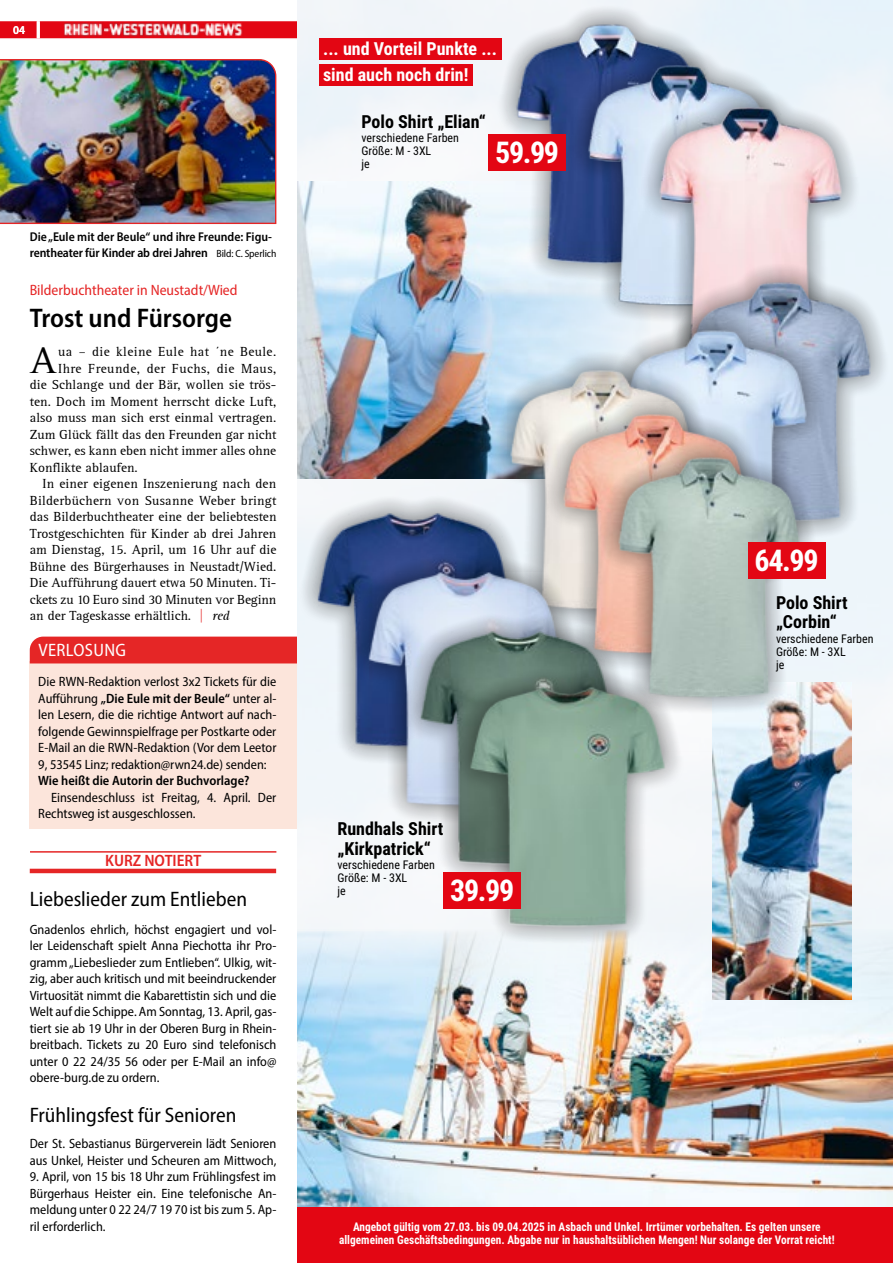
<style>
.page{position:relative;width:893px;height:1263px;background:#fff}
.page>*{position:absolute;margin:0;border:0;box-sizing:border-box;transform-origin:0 0}
.t1{font:38.25px "Agfa Rotis Serif";color:#000}
.t2{font:700 30px "Roboto Condensed";letter-spacing:-.045em;color:#fff}
.t3{font:600 semi-condensed 27px "Myriad Pro";color:#000}
.t4{font:semi-condensed 21px "Myriad Pro";color:#000}
.t5{font:700 18px/19.5px "Roboto Condensed";color:#000}
.t6{font:700 18px/26px "Roboto Condensed";color:#fff}
.t7{font:semi-condensed 18px "Myriad Pro";letter-spacing:.02em;color:#fff}
.t8{font:600 semi-condensed 16.5px "Myriad Pro";color:#e52626}
.t9{font:semi-condensed 15px "Myriad Pro";color:#e52626}
.t10{font:semi-condensed 13.5px/16.5px "Myriad Pro";color:#000;text-align:justify}
.t11{font:13.5px "Agfa Rotis Serif";color:#000}
.t12{font:13.5px "Agfa Rotis Serif";letter-spacing:.03em;color:#000}
.t13{font:13.5px "Agfa Rotis Serif";letter-spacing:.02em;color:#000}
.t14{font:600 semi-condensed 13.5px "Myriad Pro";color:#000}
.t15{font:600 semi-condensed 12.75px/16.5px "Myriad Pro";letter-spacing:-.01em;color:#000}
.t16{font:700 12px/12.9px "Roboto Condensed";color:#fff;text-align:center;scale:.94 1}
.t17{font:12px/12.9px "Roboto Condensed";color:#000}
.t18{font:600 semi-condensed 12px "Myriad Pro";color:#fff}
.s1{font-weight:400;font-size:10.5px}
.s2{color:#e52626}
.s3{font-style:italic}
.s4{font-weight:600}
</style>
<div class="page">
<img style="left:0;top:59px;width:277px;height:166px">
<svg style="left:0;top:19px;width:298px;height:22px"></svg>
<img style="left:64px;top:23px;width:181px;height:14px">
<hr style="left:37px;top:21px;width:3px;height:17px;background:#fff">
<div style="left:30px;top:661px;width:289px;height:167px;background:#fce5db"></div>
<div style="left:30px;top:637px;width:268px;height:26px;background:#e52626"></div>
<img style="left:298px;top:0;width:595px;height:929px">
<img style="left:298px;top:929px;width:595px;height:279px">
<img style="left:298px;top:182px;width:163px;height:272px">
<img style="left:892px;top:577px;width:1px;height:201px">
<img style="left:892px;top:0;width:1px;height:52px">
<div style="left:298px;top:1208px;width:595px;height:55px;background:#e30613"></div>
<div style="left:461px;top:0;width:293px;height:318px;background:#000;opacity:.49"></div>
<img style="left:494px;top:3px;width:226px;height:282px">
<div style="left:532px;top:10px;width:293px;height:350px;background:#000;opacity:.49"></div>
<img style="left:566px;top:44px;width:226px;height:271px">
<div style="left:604px;top:52px;width:289px;height:349px;background:#000;opacity:.49"></div>
<img style="left:638px;top:85px;width:225px;height:142px">
<div style="left:633px;top:227px;width:260px;height:350px;background:#000;opacity:.49"></div>
<img style="left:667px;top:261px;width:226px;height:282px">
<div style="left:569px;top:275px;width:293px;height:350px;background:#000;opacity:.49"></div>
<img style="left:602px;top:309px;width:226px;height:93px">
<img style="left:712px;top:752px;width:139px;height:247px">
<div style="left:454px;top:315px;width:294px;height:350px;background:#000;opacity:.49"></div>
<img style="left:488px;top:349px;width:226px;height:105px">
<div style="left:508px;top:358px;width:293px;height:350px;background:#000;opacity:.49"></div>
<img style="left:542px;top:392px;width:225px;height:62px">
<img style="left:560px;top:402px;width:296px;height:350px">
<img style="left:596px;top:436px;width:226px;height:282px">
<div style="left:298px;top:454px;width:262px;height:350px;background:#000;opacity:.49"></div>
<img style="left:301px;top:488px;width:225px;height:282px">
<div style="left:318px;top:513px;width:293px;height:350px;background:#000;opacity:.49"></div>
<img style="left:352px;top:547px;width:225px;height:282px">
<div style="left:369px;top:572px;width:294px;height:350px;background:#000;opacity:.49"></div>
<img style="left:403px;top:606px;width:226px;height:282px">
<div style="left:421px;top:631px;width:293px;height:350px;background:#000;opacity:.49"></div>
<img style="left:454px;top:665px;width:226px;height:282px">
<div style="left:488px;top:134px;width:78px;height:36px;background:#e30613"></div>
<div style="left:748px;top:543px;width:77px;height:36px;background:#e30613"></div>
<div style="left:443px;top:873px;width:78px;height:36px;background:#e30613"></div>
<div style="left:319px;top:38px;width:182px;height:22px;background:#e30613"></div>
<div style="left:319px;top:64px;width:154px;height:21px;background:#e30613"></div>
<hr style="left:30px;top:851px;width:246px;height:2px;background:#e52626">
<hr style="left:30px;top:869px;width:246px;height:4px;background:#e52626">
<p class="t18" style="left:13px;top:23px;width:13px">04</p>
<p class="t15" style="left:30px;top:228px;width:248px">Die „Eule mit der Beule“ und ihre Freunde: Figu&shy;rentheater für Kinder ab drei Jahren <span class="s1">Bild: C. Sperlich</span></p>
<p class="t9" style="left:30px;top:281px;width:209px">Bilderbuchtheater in Neustadt/Wied</p>
<h3 class="t3" style="left:30px;top:301px;width:204px">Trost und Fürsorge</h3>
<h1 class="t1" style="left:30px;top:338px;width:28px">A</h1>
<p class="t12" style="left:58px;top:344px;width:219px">ua – die kleine Eule hat ´ne Beule.</p>
<p class="t12" style="left:58px;top:360px;width:219px">Ihre Freunde, der Fuchs, die Maus,</p>
<p class="t11" style="left:30px;top:377px;width:248px">die Schlange und der Bär, wollen sie trös-</p>
<p class="t11" style="left:30px;top:393px;width:248px">ten. Doch im Moment herrscht dicke Luft,</p>
<p class="t11" style="left:30px;top:410px;width:248px">also muss man sich erst einmal vertragen.</p>
<p class="t11" style="left:30px;top:426px;width:248px">Zum Glück fällt das den Freunden gar nicht</p>
<p class="t11" style="left:30px;top:443px;width:248px">schwer, es kann eben nicht immer alles ohne</p>
<p class="t11" style="left:30px;top:459px;width:110px">Konflikte ablaufen.</p>
<p class="t11" style="left:43px;top:476px;width:235px">In einer eigenen Inszenierung nach den</p>
<p class="t13" style="left:30px;top:492px;width:248px">Bilderbüchern von Susanne Weber bringt</p>
<p class="t11" style="left:30px;top:509px;width:248px">das Bilderbuchtheater eine der beliebtesten</p>
<p class="t11" style="left:30px;top:525px;width:248px">Trostgeschichten für Kinder ab drei Jahren</p>
<p class="t11" style="left:30px;top:542px;width:248px">am Dienstag, 15. April, um 16 Uhr auf die</p>
<p class="t11" style="left:30px;top:558px;width:248px">Bühne des Bürgerhauses in Neustadt/Wied.</p>
<p class="t11" style="left:30px;top:575px;width:248px">Die Aufführung dauert etwa 50 Minuten. Ti-</p>
<p class="t11" style="left:30px;top:591px;width:248px">ckets zu 10 Euro sind 30 Minuten vor Beginn</p>
<p class="t11" style="left:30px;top:608px;width:201px">an der Tageskasse erhältlich. <span class="s2">|</span> <span class="s3">red</span></p>
<h3 class="t7" style="left:38px;top:639px;width:89px">VERLOSUNG</h3>
<p class="t10" style="left:38px;top:673px;width:240px">Die RWN-Redaktion verlost 3x2 Tickets für die Aufführung <span class="s4">„Die Eule mit der Beule“</span> unter al&shy;len Lesern, die die richtige Antwort auf nach&shy;folgende Gewinnspielfrage per Postkarte oder E-Mail an die RWN-Redaktion (Vor dem Leetor 9, 53545 Linz; redaktion@rwn24.de) senden:</p>
<p class="t14" style="left:38px;top:772px;width:213px">Wie heißt die Autorin der Buchvorlage?</p>
<p class="t10" style="left:38px;top:789px;width:240px;text-indent:13px">Einsendeschluss ist Freitag, 4. April. Der<br>Rechtsweg ist ausgeschlossen.</p>
<p class="t8" style="left:105px;top:850px;width:98px">KURZ NOTIERT</p>
<h3 class="t4" style="left:30px;top:886px;width:219px">Liebeslieder zum Entlieben</h3>
<p class="t10" style="left:30px;top:921px;width:248px">Gnadenlos ehrlich, höchst engagiert und vol&shy;ler Leidenschaft spielt Anna Piechotta ihr Pro&shy;gramm „Liebeslieder zum Entlieben“. Ulkig, wit&shy;zig, aber auch kritisch und mit beeindruckender Virtuosität nimmt die Kabarettistin sich und die Welt auf die Schippe. Am Sonntag, 13. April, gas&shy;tiert sie ab 19 Uhr in der Oberen Burg in Rhein&shy;breitbach. Tickets zu 20 Euro sind telefonisch unter 0 22 24/35 56 oder per E-Mail an info@ obere-burg.de zu ordern.</p>
<h3 class="t4" style="left:30px;top:1102px;width:208px">Frühlingsfest für Senioren</h3>
<p class="t10" style="left:30px;top:1135px;width:248px">Der St. Sebastianus Bürgerverein lädt Senioren aus Unkel, Heister und Scheuren am Mittwoch,</p>
<p class="t10" style="left:30px;top:1168px;width:248px">9. April, von 15 bis 18 Uhr zum Frühlingsfest im Bürgerhaus Heister ein. Eine telefonische An&shy;meldung unter 0 22 24/7 19 70 ist bis zum 5. Ap&shy;ril erforderlich.</p>
<h3 class="t6" style="left:323px;top:35px;width:175px">... und Vorteil Punkte ... sind auch noch drin!</h3>
<h3 class="t5" style="left:361px;top:111px;width:126px">Polo Shirt „Elian“</h3>
<p class="t17" style="left:361px;top:131px;width:99px">verschiedene Farben<br>Größe: M - 3XL<br>je</p>
<h2 class="t2" style="left:495px;top:131px;width:65px">59.99</h2>
<h3 class="t5" style="left:337px;top:818px;width:107px">Rundhals Shirt „Kirkpatrick“</h3>
<p class="t17" style="left:337px;top:858px;width:99px">verschiedene Farben<br>Größe: M - 3XL<br>je</p>
<h2 class="t2" style="left:450px;top:870px;width:65px">39.99</h2>
<h2 class="t2" style="left:755px;top:540px;width:65px">64.99</h2>
<h3 class="t5" style="left:776px;top:592px;width:73px">Polo Shirt „Corbin“</h3>
<p class="t17" style="left:776px;top:631px;width:99px">verschiedene Farben<br>Größe: M - 3XL<br>je</p>
<p class="t16" style="left:339px;top:1220px;width:529px">Angebot gültig vom 27.03. bis 09.04.2025 in Asbach und Unkel. Irrtümer vorbehalten. Es gelten unsere allgemeinen Geschäftsbedingungen. Abgabe nur in haushaltsüblichen Mengen! Nur solange der Vorrat reicht!</p>
</div>
